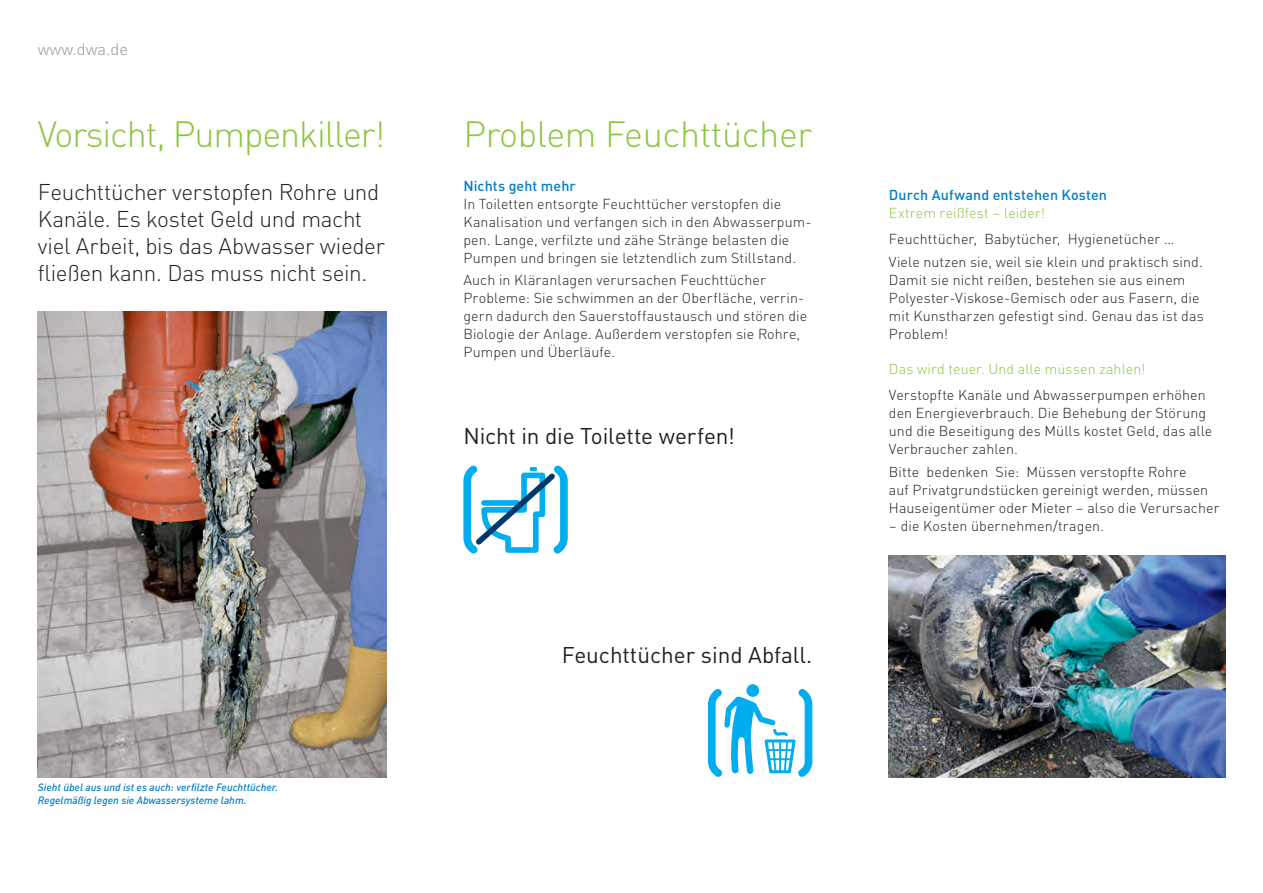
<style>
.page{position:relative;width:1263px;height:893px;background:#fff}
.page>*{position:absolute;margin:0;border:0;box-sizing:border-box;transform-origin:0 0}
.Überschrift_1_grün{font:300 36px "DINOT";letter-spacing:-.03em;color:#8bc63e}
.Überschrift_1_grün-2{font:300 36px "DINOT";letter-spacing:-.01em;color:#8bc63e}
.Fließtext{font:300 22.5px/27px "DINOT";letter-spacing:-.015em;color:#231f20}
.Fließtext_linksb{font:22.5px "DINOT";letter-spacing:-.005em;color:#231f20}
.t1{font:300 16.5px "DINOT";color:#939598}
.Fließtext-2{font:300 14.25px/18px "DINOT";letter-spacing:.005em;color:#231f20}
.Fließtext-3{font:300 14.25px "DINOT";letter-spacing:.005em;color:#8bc63e}
.Zwischenüberschrifte{font:500 14.25px "DINOT";letter-spacing:.01em;color:#007ec5}
.t2{font:italic 500 10.5px/12.8px "DINOT";color:#007ec5}
</style>
<div class="page">
<img style="left:38px;top:311px;width:349px;height:466px">
<img style="left:888px;top:555px;width:336px;height:222px">
<svg style="left:463px;top:465px;width:104px;height:88px"></svg>
<svg style="left:746px;top:684px;width:13px;height:12px"></svg>
<svg style="left:708px;top:688px;width:104px;height:88px"></svg>
<p class="t1" style="left:38px;top:36px;width:92px">www.dwa.de</p>
<p class="Überschrift_1_grün" style="left:38px;top:107px;width:349px">Vorsicht, Pumpenkiller!</p>
<p class="Fließtext" style="left:38px;top:177px;width:348px">Feuchttücher verstopfen Rohre und Kanäle. Es kostet Geld und macht viel Arbeit, bis das Abwasser wieder fließen kann. Das muss nicht sein.</p>
<p class="t2" style="left:38px;top:779px;width:242px">Sieht übel aus und ist es auch: verfilzte Feuchttücher.<br>Regelmäßig legen sie Abwassersysteme lahm.</p>
<p class="Überschrift_1_grün-2" style="left:463px;top:107px;width:350px">Problem Feuchttücher</p>
<p class="Zwischenüberschrifte" style="left:463px;top:175px;width:114px">Nichts geht mehr</p>
<p class="Fließtext-2" style="left:463px;top:194px;width:349px">In Toiletten entsorgte Feuchttücher verstopfen die Kanalisation und verfangen sich in den Abwasserpum&shy;pen. Lange, verfilzte und zähe Stränge belasten die Pumpen und bringen sie letztendlich zum Stillstand.</p>
<p class="Fließtext-2" style="left:463px;top:270px;width:345px">Auch in Kläranlagen verursachen Feuchttücher Probleme: Sie schwimmen an der Oberfläche, verrin&shy;gern dadurch den Sauerstoffaustausch und stören die Biologie der Anlage. Außerdem verstopfen sie Rohre, Pumpen und Überläufe.</p>
<p class="Fließtext_linksb" style="left:463px;top:418px;width:273px">Nicht in die Toilette werfen!</p>
<p class="Fließtext_linksb" style="left:562px;top:637px;width:252px">Feuchttücher sind Abfall.</p>
<p class="Zwischenüberschrifte" style="left:888px;top:184px;width:219px">Durch Aufwand entstehen Kosten</p>
<p class="Fließtext-3" style="left:888px;top:202px;width:158px">Extrem reißfest – leider!</p>
<p class="Fließtext-2" style="left:888px;top:229px;width:287px">Feuchttücher, Babytücher, Hygienetücher …</p>
<p class="Fließtext-2" style="left:888px;top:251px;width:316px">Viele nutzen sie, weil sie klein und praktisch sind.<br>Damit sie nicht reißen, bestehen sie aus einem Polyester-Viskose-Gemisch oder aus Fasern, die mit Kunstharzen gefestigt sind. Genau das ist das Problem!</p>
<p class="Fließtext-3" style="left:888px;top:358px;width:258px">Das wird teuer. Und alle müssen zahlen!</p>
<p class="Fließtext-2" style="left:888px;top:385px;width:325px">Verstopfte Kanäle und Abwasserpumpen erhöhen den Energieverbrauch. Die Behebung der Störung und die Beseitigung des Mülls kostet Geld, das alle Verbraucher zahlen.</p>
<p class="Fließtext-2" style="left:888px;top:461px;width:332px">Bitte bedenken Sie: Müssen verstopfte Rohre<br>auf Privatgrundstücken gereinigt werden, müssen<br>Hauseigentümer oder Mieter – also die Verursacher</p>
<p class="Fließtext-2" style="left:888px;top:515px;width:217px">– die Kosten übernehmen/tragen.</p>
</div>
